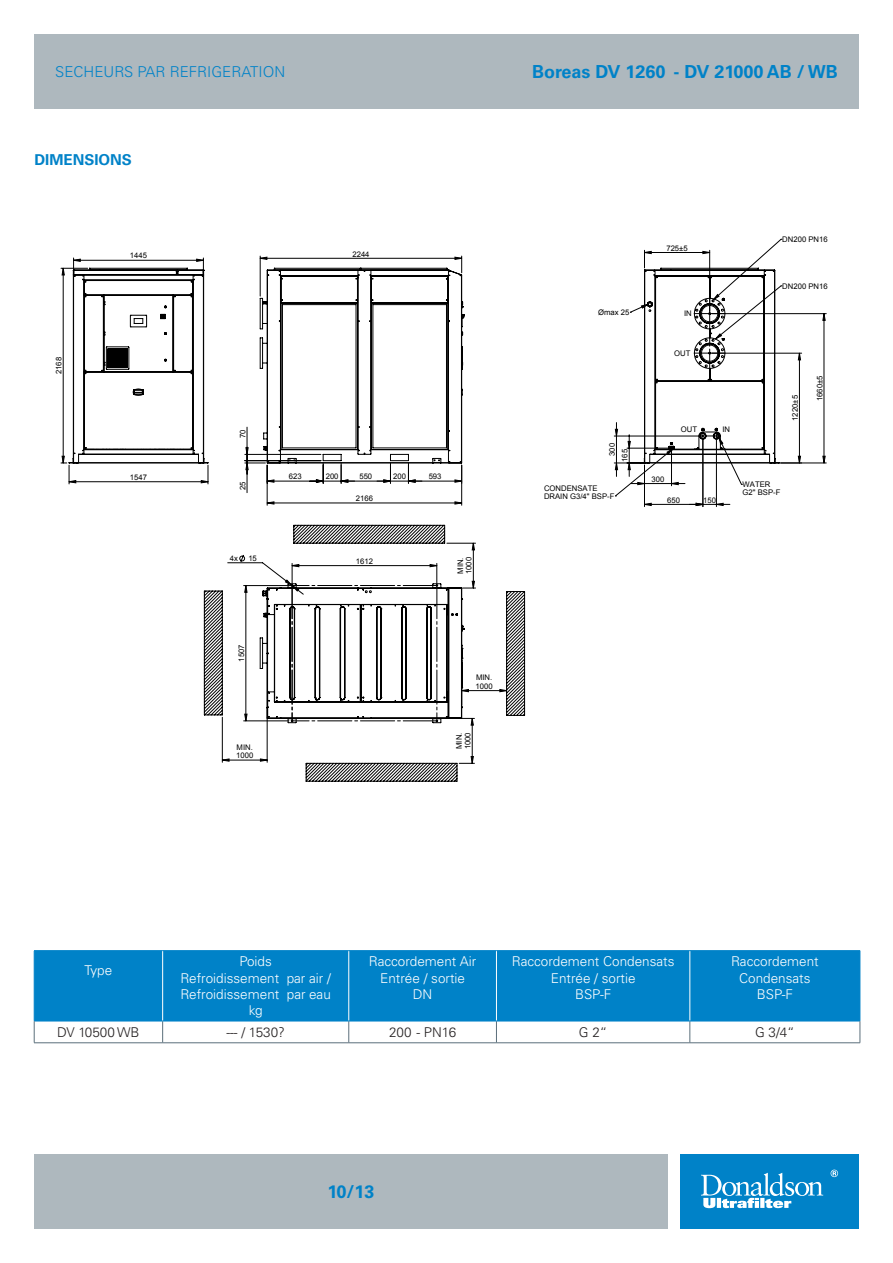
<style>
.page{position:relative;width:893px;height:1263px;background:#fff}
.page>*{position:absolute;margin:0;border:0;box-sizing:border-box;transform-origin:0 0}
.t1{font:700 18px "Univers LT Pro 65";color:#0082c8}
.t2{font:300 15px "Univers LT Pro 45";color:#0082c8}
.Heading{font:700 15px "Univers LT Pro 65";color:#0082c8}
.Subheading{font:300 13.5px/16.2px "Univers LT Pro 45";color:#fff}
.Subheading-2{font:300 13.5px "Univers LT Pro 45";color:#231f20}
.t3{font:7.65px/8.6px "Arial";color:#000}
</style>
<div class="page">
<div style="left:34px;top:34px;width:825px;height:75px;background:#aeb8be"></div>
<div style="left:34px;top:1154px;width:634px;height:75px;background:#aeb8be"></div>
<div style="left:680px;top:1154px;width:179px;height:75px;background:#0082c8"></div>
<svg style="left:701px;top:1173px;width:122px;height:35px"></svg>
<svg style="left:831px;top:1169px;width:7px;height:8px"></svg>
<svg style="left:305px;top:591px;width:220px;height:190px"></svg>
<hr style="left:644px;top:465px;width:1px;height:42px;background:#000">
<hr style="left:614px;top:463px;width:32px;height:1px;background:#000">
<hr style="left:614px;top:436px;width:89px;height:1px;background:#000">
<hr style="left:781px;top:463px;width:45px;height:1px;background:#000">
<hr style="left:712px;top:313px;width:114px;height:1px;background:#000">
<hr style="left:703px;top:438px;width:1px;height:69px;background:#000">
<hr style="left:716px;top:438px;width:1px;height:69px;background:#000">
<svg style="left:823px;top:314px;width:2px;height:149px"></svg>
<svg style="left:615px;top:239px;width:187px;height:267px"></svg>
<svg style="left:61px;top:256px;width:446px;height:508px"></svg>
<div style="left:35px;top:951px;width:825px;height:70px;background:#0082c8"></div>
<svg style="left:162px;top:1022px;width:1px;height:20px"></svg>
<svg style="left:348px;top:1022px;width:1px;height:20px"></svg>
<svg style="left:496px;top:1022px;width:1px;height:20px"></svg>
<svg style="left:689px;top:1022px;width:1px;height:20px"></svg>
<hr style="left:162px;top:951px;width:1px;height:70px;background:#fff">
<hr style="left:348px;top:951px;width:1px;height:70px;background:#fff">
<hr style="left:496px;top:951px;width:1px;height:70px;background:#fff">
<hr style="left:689px;top:951px;width:1px;height:70px;background:#fff">
<hr style="left:34px;top:950px;width:129px;height:1px;background:#0082c8">
<hr style="left:34px;top:951px;width:1px;height:70px;background:#0082c8">
<hr style="left:163px;top:950px;width:186px;height:1px;background:#0082c8">
<hr style="left:349px;top:950px;width:147px;height:1px;background:#0082c8">
<hr style="left:496px;top:950px;width:194px;height:1px;background:#0082c8">
<hr style="left:690px;top:950px;width:170px;height:1px;background:#0082c8">
<hr style="left:860px;top:951px;width:1px;height:70px;background:#0082c8">
<hr style="left:34px;top:1021px;width:129px;height:1px;background:#0082c8">
<hr style="left:163px;top:1021px;width:186px;height:1px;background:#0082c8">
<hr style="left:349px;top:1021px;width:147px;height:1px;background:#0082c8">
<hr style="left:496px;top:1021px;width:194px;height:1px;background:#0082c8">
<hr style="left:690px;top:1021px;width:170px;height:1px;background:#0082c8">
<svg style="left:34px;top:1021px;width:1px;height:21px"></svg>
<svg style="left:860px;top:1021px;width:1px;height:21px"></svg>
<hr style="left:34px;top:1042px;width:129px;height:1px;background:#5b6f7b">
<hr style="left:163px;top:1042px;width:186px;height:1px;background:#5b6f7b">
<hr style="left:349px;top:1042px;width:147px;height:1px;background:#5b6f7b">
<hr style="left:496px;top:1042px;width:194px;height:1px;background:#5b6f7b">
<hr style="left:690px;top:1042px;width:170px;height:1px;background:#5b6f7b">
<h2 class="t2" style="left:55px;top:62px;width:231px">SECHEURS PAR REFRIGERATION</h2>
<h1 class="t1" style="left:532px;top:61px;width:307px">Boreas DV 1260 - DV 21000 AB / WB</h1>
<p class="Heading" style="left:34px;top:151px;width:99px">DIMENSIONS</p>
<p class="t3" style="left:55px;top:374px;width:19px;rotate:-90deg">2168</p>
<p class="t3" style="left:130px;top:252px;width:19px">1445</p>
<p class="t3" style="left:130px;top:473px;width:19px">1547</p>
<p class="t3" style="left:782px;top:235px;width:47px">DN200 PN16</p>
<p class="t3" style="left:352px;top:250px;width:19px">2244</p>
<p class="t3" style="left:666px;top:244px;width:23px">725±5</p>
<p class="t3" style="left:782px;top:282px;width:47px">DN200 PN16</p>
<p class="t3" style="left:598px;top:308px;width:33px">Ømax 25</p>
<p class="t3" style="left:684px;top:309px;width:9px">IN</p>
<p class="t3" style="left:674px;top:349px;width:18px">OUT</p>
<p class="t3" style="left:791px;top:421px;width:27px;rotate:-90deg">1220±5</p>
<p class="t3" style="left:815px;top:401px;width:27px;rotate:-90deg">1660±5</p>
<p class="t3" style="left:238px;top:438px;width:10px;rotate:-90deg">70</p>
<p class="t3" style="left:681px;top:425px;width:18px">OUT</p>
<p class="t3" style="left:722px;top:425px;width:9px">IN</p>
<p class="t3" style="left:606px;top:462px;width:20px;line-height:12.8px;text-indent:6px;rotate:-90deg">300<br>165</p>
<p class="t3" style="left:238px;top:490px;width:10px;rotate:-90deg">25</p>
<p class="t3" style="left:289px;top:472px;width:14px">623</p>
<p class="t3" style="left:326px;top:472px;width:14px">200</p>
<p class="t3" style="left:359px;top:472px;width:14px">550</p>
<p class="t3" style="left:393px;top:472px;width:14px">200</p>
<p class="t3" style="left:429px;top:472px;width:14px">593</p>
<p class="t3" style="left:356px;top:494px;width:19px">2166</p>
<p class="t3" style="left:544px;top:484px;width:72px;line-height:7.8px">CONDENSATE<br>DRAIN G3/4" BSP-F</p>
<p class="t3" style="left:652px;top:475px;width:14px">300</p>
<p class="t3" style="left:667px;top:496px;width:14px">650</p>
<p class="t3" style="left:703px;top:496px;width:14px">150</p>
<p class="t3" style="left:743px;top:481px;width:39px;line-height:7.8px">WATER<br>G2" BSP-F</p>
<p class="t3" style="left:230px;top:554px;width:10px">4x</p>
<p class="t3" style="left:248px;top:554px;width:10px">15</p>
<p class="t3" style="left:356px;top:557px;width:19px">1612</p>
<p class="t3" style="left:456px;top:574px;width:19px;rotate:-90deg">MIN.<br>1000</p>
<p class="t3" style="left:237px;top:662px;width:19px;rotate:-90deg">1507</p>
<p class="t3" style="left:476px;top:673px;width:19px">MIN.<br>1000</p>
<p class="t3" style="left:236px;top:743px;width:19px">MIN.<br>1000</p>
<p class="t3" style="left:455px;top:749px;width:19px;rotate:-90deg">MIN.<br>1000</p>
<p class="Subheading" style="left:85px;top:961px;width:29px">Type</p>
<p class="Subheading" style="left:240px;top:953px;width:34px">Poids</p>
<p class="Subheading" style="left:180px;top:970px;width:152px">Refroidissement par air /<br>Refroidissement par eau</p>
<p class="Subheading" style="left:249px;top:1002px;width:15px">kg</p>
<p class="Subheading" style="left:369px;top:953px;width:109px">Raccordement Air</p>
<p class="Subheading" style="left:380px;top:970px;width:86px">Entrée / sortie</p>
<p class="Subheading" style="left:413px;top:986px;width:21px">DN</p>
<p class="Subheading" style="left:512px;top:953px;width:164px">Raccordement Condensats</p>
<p class="Subheading" style="left:551px;top:970px;width:86px">Entrée / sortie</p>
<p class="Subheading" style="left:575px;top:986px;width:38px">BSP-F</p>
<p class="Subheading" style="left:731px;top:953px;width:89px;text-align:center">Raccordement<br>Condensats</p>
<p class="Subheading" style="left:757px;top:986px;width:38px">BSP-F</p>
<p class="Subheading-2" style="left:57px;top:1024px;width:84px">DV 10500 WB</p>
<p class="Subheading-2" style="left:226px;top:1024px;width:60px">--- / 1530?</p>
<p class="Subheading-2" style="left:389px;top:1024px;width:69px">200 - PN16</p>
<p class="Subheading-2" style="left:579px;top:1024px;width:30px">G 2“</p>
<p class="Subheading-2" style="left:755px;top:1024px;width:41px">G 3/4“</p>
<h1 class="t1" style="left:327px;top:1181px;width:48px">10/13</h1>
</div>
